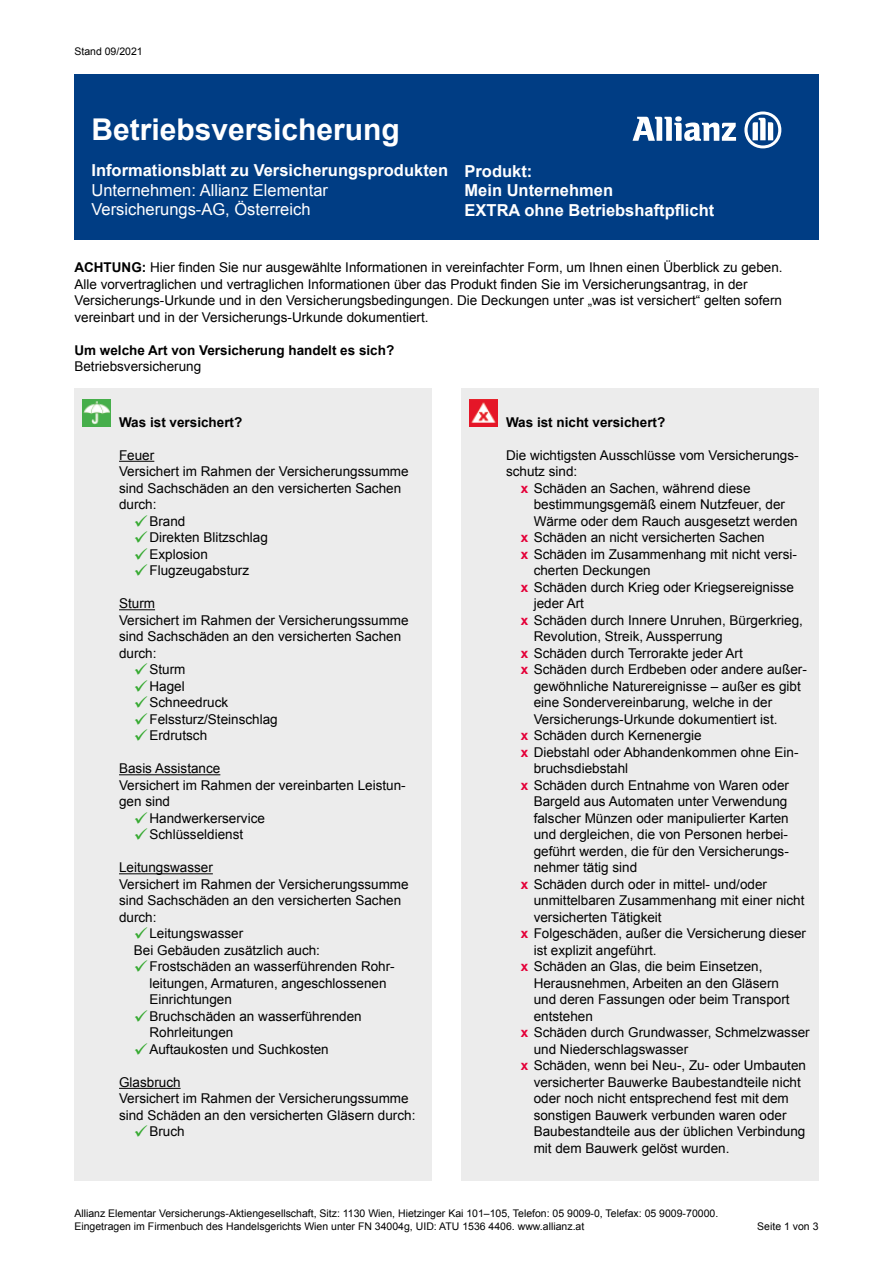
<style>
.page{position:relative;width:893px;height:1263px;background:#fff}
.page>*{position:absolute;margin:0;border:0;box-sizing:border-box;transform-origin:0 0}
.t1{font:700 30px "Arial";color:#fff}
.t2{font:700 16.5px/19.5px "Arial";color:#fff}
.t3{font:16.5px/19.5px "Arial";color:#fff}
.t4{font:13.5px/16.5px "Arial";color:#000}
.t5{font:700 13.5px "Arial";color:#000}
.t6{font:10.5px/12.8px "Arial";color:#000}
.s1{font-weight:700}
.s2{color:#37aa32}
.s3{font-weight:700;color:#e40038}
</style>
<div class="page">
<div style="left:74px;top:388px;width:358px;height:792px;background:#ececec"></div>
<div style="left:74px;top:74px;width:745px;height:165px;background:#003d84"></div>
<hr style="left:119px;top:461px;width:35px;height:1px;background:#000">
<hr style="left:119px;top:609px;width:36px;height:1px;background:#000">
<hr style="left:119px;top:774px;width:101px;height:1px;background:#000">
<hr style="left:119px;top:873px;width:94px;height:1px;background:#000">
<hr style="left:119px;top:1088px;width:62px;height:1px;background:#000">
<img style="left:83px;top:399px;width:28px;height:28px">
<div style="left:461px;top:388px;width:358px;height:792px;background:#ececec"></div>
<img style="left:470px;top:399px;width:27px;height:28px">
<svg style="left:632px;top:116px;width:104px;height:25px"></svg>
<svg style="left:744px;top:111px;width:37px;height:37px"></svg>
<p class="t6" style="left:74px;top:45px;width:70px">Stand 09/2021</p>
<h1 class="t1" style="left:91px;top:110px;width:310px">Betriebsversicherung</h1>
<p class="t2" style="left:91px;top:161px;width:358px">Informationsblatt zu Versicherungsprodukten</p>
<p class="t3" style="left:91px;top:181px;width:238px">Unternehmen: Allianz Elementar<br>Versicherungs-AG, Österreich</p>
<p class="t2" style="left:465px;top:162px;width:251px">Produkt:<br>Mein Unternehmen<br>EXTRA ohne Betriebshaftpflicht</p>
<p class="t4" style="left:74px;top:260px;width:710px"><span class="s1">ACHTUNG:</span> Hier finden Sie nur ausgewählte Informationen in vereinfachter Form, um Ihnen einen Überblick zu geben.<br>Alle vorvertraglichen und vertraglichen Informationen über das Produkt finden Sie im Versicherungsantrag, in der Versicherungs-Urkunde und in den Versicherungsbedingungen. Die Deckungen unter „was ist versichert“ gelten sofern vereinbart und in der Versicherungs-Urkunde dokumentiert.</p>
<p class="t5" style="left:74px;top:341px;width:321px">Um welche Art von Versicherung handelt es sich?</p>
<p class="t4" style="left:74px;top:359px;width:128px">Betriebsversicherung</p>
<p class="t5" style="left:119px;top:413px;width:125px">Was ist versichert?</p>
<p class="t4" style="left:119px;top:447px;width:291px">Feuer<br>Versichert im Rahmen der Versicherungssumme sind Sachschäden an den versicherten Sachen durch:</p>
<p class="t4" style="left:134px;top:513px;width:53px"><span class="s2">✓</span>Brand</p>
<p class="t4" style="left:134px;top:529px;width:136px"><span class="s2">✓</span>Direkten Blitzschlag</p>
<p class="t4" style="left:134px;top:546px;width:75px"><span class="s2">✓</span>Explosion</p>
<p class="t4" style="left:134px;top:562px;width:117px"><span class="s2">✓</span>Flugzeugabsturz</p>
<p class="t4" style="left:119px;top:595px;width:291px">Sturm<br>Versichert im Rahmen der Versicherungssumme sind Sachschäden an den versicherten Sachen durch:</p>
<p class="t4" style="left:134px;top:661px;width:53px"><span class="s2">✓</span>Sturm</p>
<p class="t4" style="left:134px;top:678px;width:52px"><span class="s2">✓</span>Hagel</p>
<p class="t4" style="left:134px;top:694px;width:96px"><span class="s2">✓</span>Schneedruck</p>
<p class="t4" style="left:134px;top:711px;width:145px"><span class="s2">✓</span>Felssturz/Steinschlag</p>
<p class="t4" style="left:134px;top:727px;width:75px"><span class="s2">✓</span>Erdrutsch</p>
<p class="t4" style="left:119px;top:760px;width:288px">Basis Assistance<br>Versichert im Rahmen der vereinbarten Leistun&shy;gen sind</p>
<p class="t4" style="left:134px;top:810px;width:133px"><span class="s2">✓</span>Handwerkerservice</p>
<p class="t4" style="left:134px;top:826px;width:111px"><span class="s2">✓</span>Schlüsseldienst</p>
<p class="t4" style="left:119px;top:859px;width:291px">Leitungswasser<br>Versichert im Rahmen der Versicherungssumme sind Sachschäden an den versicherten Sachen durch:</p>
<p class="t4" style="left:134px;top:925px;width:188px"><span class="s2">✓</span>Leitungswasser<br>Bei Gebäuden zusätzlich auch:</p>
<p class="t4" style="left:149px;top:958px;width:247px;text-indent:-15px"><span class="s2">✓</span>Frostschäden an wasserführenden Rohr&shy;leitungen, Armaturen, angeschlossenen<br>Einrichtungen</p>
<p class="t4" style="left:149px;top:1008px;width:214px;text-indent:-15px"><span class="s2">✓</span>Bruchschäden an wasserführenden<br>Rohrleitungen</p>
<p class="t4" style="left:134px;top:1041px;width:196px"><span class="s2">✓</span>Auftaukosten und Suchkosten</p>
<p class="t4" style="left:119px;top:1074px;width:298px">Glasbruch<br>Versichert im Rahmen der Versicherungssumme sind Schäden an den versicherten Gläsern durch:</p>
<p class="t4" style="left:134px;top:1123px;width:52px"><span class="s2">✓</span>Bruch</p>
<p class="t5" style="left:506px;top:413px;width:161px">Was ist nicht versichert?</p>
<p class="t4" style="left:506px;top:447px;width:294px">Die wichtigsten Ausschlüsse vom Versicherungs-</p>
<p class="t4" style="left:506px;top:463px;width:73px">schutz sind:</p>
<p class="t4" style="left:521px;top:480px;width:231px"><span class="s3">x</span> Schäden an Sachen, während diese</p>
<p class="t4" style="left:534px;top:496px;width:253px">bestimmungsgemäß einem Nutzfeuer, der</p>
<p class="t4" style="left:534px;top:513px;width:266px">Wärme oder dem Rauch ausgesetzt werden</p>
<p class="t4" style="left:521px;top:529px;width:245px"><span class="s3">x</span> Schäden an nicht versicherten Sachen</p>
<p class="t4" style="left:521px;top:546px;width:278px"><span class="s3">x</span> Schäden im Zusammenhang mit nicht versi-</p>
<p class="t4" style="left:534px;top:562px;width:119px">cherten Deckungen</p>
<p class="t4" style="left:521px;top:579px;width:275px"><span class="s3">x</span> Schäden durch Krieg oder Kriegsereignisse</p>
<p class="t4" style="left:534px;top:595px;width:52px">jeder Art</p>
<p class="t4" style="left:521px;top:612px;width:284px"><span class="s3">x</span> Schäden durch Innere Unruhen, Bürgerkrieg,</p>
<p class="t4" style="left:534px;top:628px;width:191px">Revolution, Streik, Aussperrung</p>
<p class="t4" style="left:521px;top:645px;width:223px"><span class="s3">x</span> Schäden durch Terrorakte jeder Art</p>
<p class="t4" style="left:521px;top:661px;width:287px"><span class="s3">x</span> Schäden durch Erdbeben oder andere außer-</p>
<p class="t4" style="left:534px;top:678px;width:269px">gewöhnliche Naturereignisse – außer es gibt</p>
<p class="t4" style="left:534px;top:694px;width:240px">eine Sondervereinbarung, welche in der</p>
<p class="t4" style="left:534px;top:711px;width:245px">Versicherungs-Urkunde dokumentiert ist.</p>
<p class="t4" style="left:521px;top:727px;width:182px"><span class="s3">x</span> Schäden durch Kernenergie</p>
<p class="t4" style="left:521px;top:744px;width:279px"><span class="s3">x</span> Diebstahl oder Abhandenkommen ohne Ein-</p>
<p class="t4" style="left:534px;top:760px;width:96px">bruchsdiebstahl</p>
<p class="t4" style="left:521px;top:777px;width:270px"><span class="s3">x</span> Schäden durch Entnahme von Waren oder</p>
<p class="t4" style="left:534px;top:793px;width:255px">Bargeld aus Automaten unter Verwendung</p>
<p class="t4" style="left:534px;top:810px;width:257px">falscher Münzen oder manipulierter Karten</p>
<p class="t4" style="left:534px;top:826px;width:256px">und dergleichen, die von Personen herbei-</p>
<p class="t4" style="left:534px;top:843px;width:257px">geführt werden, die für den Versicherungs-</p>
<p class="t4" style="left:534px;top:859px;width:105px">nehmer tätig sind</p>
<p class="t4" style="left:521px;top:876px;width:248px"><span class="s3">x</span> Schäden durch oder in mittel- und/oder</p>
<p class="t4" style="left:534px;top:892px;width:272px">unmittelbaren Zusammenhang mit einer nicht</p>
<p class="t4" style="left:534px;top:909px;width:130px">versicherten Tätigkeit</p>
<p class="t4" style="left:521px;top:925px;width:287px"><span class="s3">x</span> Folgeschäden, außer die Versicherung dieser</p>
<p class="t4" style="left:534px;top:942px;width:125px">ist explizit angeführt.</p>
<p class="t4" style="left:521px;top:958px;width:243px"><span class="s3">x</span> Schäden an Glas, die beim Einsetzen,</p>
<p class="t4" style="left:534px;top:975px;width:247px">Herausnehmen, Arbeiten an den Gläsern</p>
<p class="t4" style="left:534px;top:991px;width:257px">und deren Fassungen oder beim Transport</p>
<p class="t4" style="left:534px;top:1008px;width:61px">entstehen</p>
<p class="t4" style="left:521px;top:1024px;width:290px"><span class="s3">x</span> Schäden durch Grundwasser, Schmelzwasser</p>
<p class="t4" style="left:534px;top:1041px;width:156px">und Niederschlagswasser</p>
<p class="t4" style="left:521px;top:1057px;width:287px"><span class="s3">x</span> Schäden, wenn bei Neu-, Zu- oder Umbauten</p>
<p class="t4" style="left:534px;top:1074px;width:269px">versicherter Bauwerke Baubestandteile nicht</p>
<p class="t4" style="left:534px;top:1090px;width:257px">oder noch nicht entsprechend fest mit dem</p>
<p class="t4" style="left:534px;top:1107px;width:254px">sonstigen Bauwerk verbunden waren oder</p>
<p class="t4" style="left:534px;top:1123px;width:273px">Baubestandteile aus der üblichen Verbindung</p>
<p class="t4" style="left:534px;top:1140px;width:197px">mit dem Bauwerk gelöst wurden.</p>
<p class="t6" style="left:74px;top:1207px;width:645px">Allianz Elementar Versicherungs-Aktiengesellschaft, Sitz: 1130 Wien, Hietzinger Kai 101–105, Telefon: 05 9009-0, Telefax: 05 9009-70000.<br>Eingetragen im Firmenbuch des Handelsgerichts Wien unter FN 34004g, UID: ATU 1536 4406. www.allianz.at</p>
<p class="t6" style="left:757px;top:1219px;width:63px">Seite 1 von 3</p>
</div>
